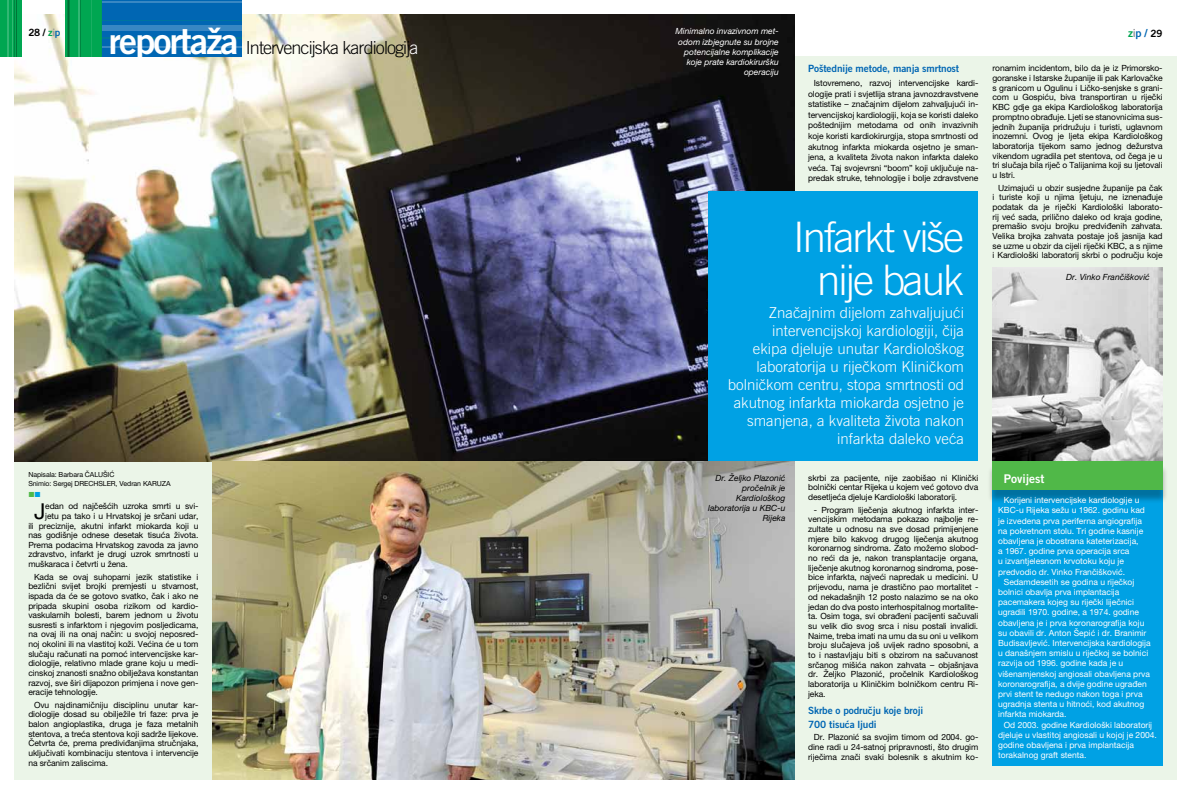
<style>
.page{position:relative;width:1191px;height:794px;background:#fff}
.page>*{position:absolute;margin:0;border:0;box-sizing:border-box;transform-origin:0 0}
.t1{font:300 42px/43px "Trade Gothic MS";letter-spacing:-.05em;color:#fff;text-align:center}
.t2{font:21.9px "Helvetica Neue LT Pro";color:#000}
.t3{font:300 18px "Trade Gothic MS";letter-spacing:-.05em;color:#000}
.t4{font:300 15px/18px "Trade Gothic MS";color:#fff;text-align:right}
.t5{font:12px "Trade Gothic MS Bold Two";color:#fff}
.t6{font:11px "Trade Gothic Bold Two";color:#0066b3}
.t7{font:10px/14px "Trade Gothic MS Bold Two";letter-spacing:-.01em;color:#0066b3}
.t8{font:10px "Trade Gothic Bold Two";color:#000}
.t9{font:8.5px/9.7px "Helvetica Neue LT Pro";letter-spacing:-.01em;color:#000;text-align:justify}
.t10{font:8.5px/10.2px "Helvetica Neue LT Pro";color:#fff}
.t11{font:italic 8.5px/10.2px "Helvetica Neue LT Pro";color:#fff;text-align:right}
.t12{font:italic 8.5px/10.2px "Helvetica Neue LT Pro";color:#000;text-align:right}
.t13{font:7px/8.4px "Helvetica Neue LT Pro";letter-spacing:-.01em;color:#000}
.s1{font-family:"Trade Gothic MS Bold Two";font-weight:400;font-size:36px;color:#fff}
.s2{color:#fff}
.s3{color:#00a651}
.s4{color:#939598}
.s5{color:#0066b3}
.s6{font-size:10px;color:#000}
</style>
<div class="page">
<div style="left:14px;top:57px;width:1162px;height:723px;background:#ebf5e8"></div>
<img style="left:14px;top:14px;width:780px;height:447px">
<div style="left:708px;top:191px;width:270px;height:270px;background:#00a1e4"></div>
<div style="left:992px;top:489px;width:170px;height:276px;background:#00a1e4"></div>
<div style="left:987px;top:464px;width:181px;height:39px;background:#000;opacity:.3"></div>
<div style="left:992px;top:461px;width:170px;height:28px;background:#50b848"></div>
<div style="left:92px;top:0;width:150px;height:57px;background:#0066b3"></div>
<hr style="left:92px;top:1px;width:150px;height:1px;background:#fff">
<div style="left:92px;top:25px;width:150px;height:5px;background:#3887c3"></div>
<hr style="left:92px;top:47px;width:150px;height:1px;background:#fff">
<hr style="left:92px;top:38px;width:150px;height:1px;background:#00a651">
<hr style="left:92px;top:20px;width:150px;height:1px;background:#00a651">
<div style="left:65px;top:0;width:37px;height:57px;background:#00a651"></div>
<hr style="left:101px;top:0;width:1px;height:57px;background:#0066b3">
<hr style="left:78px;top:0;width:2px;height:57px;background:#fff">
<hr style="left:92px;top:0;width:1px;height:57px;background:#fff">
<hr style="left:81px;top:0;width:1px;height:57px;background:#000">
<hr style="left:68px;top:0;width:2px;height:57px;background:#000">
<div style="left:0;top:0;width:21px;height:57px;background:#00a651"></div>
<hr style="left:8px;top:0;width:1px;height:57px;background:#fff">
<hr style="left:14px;top:0;width:1px;height:57px;background:#000">
<hr style="left:16px;top:0;width:1px;height:57px;background:#000">
<hr style="left:12px;top:0;width:1px;height:57px;background:#fff">
<img style="left:213px;top:461px;width:581px;height:319px">
<img style="left:992px;top:267px;width:170px;height:194px">
<h3 class="t3" style="left:109px;top:37px;width:311px"><span class="s1">reportaža</span> Intervencijska kardiologij<span class="s2">a</span></h3>
<p class="t11" style="left:675px;top:26px;width:105px">Minimalno invazivnom met&shy;odom izbjegnute su brojne potencijalne komplikacije koje prate kardiokiruršku operaciju</p>
<p class="t8" style="left:28px;top:27px;width:34px">28 / <span class="s3">z</span><span class="s4">i</span><span class="s5">p</span></p>
<p class="t6" style="left:1128px;top:27px;width:36px"><span class="s3">z</span><span class="s4">i</span>p / <span class="s6">29</span></p>
<p class="t7" style="left:808px;top:62px;width:153px">Poštednije metode, manja smrtnost</p>
<p class="t9" style="left:808px;top:77px;width:172px;line-height:10.6px;text-indent:6px">Istovremeno, razvoj intervencijske kardi&shy;ologije prati i svjetlija strana javnozdravstvene statistike – značajnim dijelom zahvaljujući in&shy;tervencijskoj kardiologiji, koja se koristi daleko poštednijim metodama od onih invazivnih koje koristi kardiokirurgija, stopa smrtnosti od akutnog infarkta miokarda osjetno je sman&shy;jena, a kvaliteta života nakon infarkta daleko veća. Taj svojevrsni “boom” koji uključuje na&shy;predak struke, tehnologije i bolje zdravstvene</p>
<p class="t9" style="left:992px;top:63px;width:172px">ronarnim incidentom, bilo da je iz Primorsko&shy;goranske i Istarske županije ili pak Karlovačke s granicom u Ogulinu i Ličko-senjske s grani&shy;com u Gospiću, biva transportiran u riječki KBC gdje ga ekipa Kardiološkog laboratorija promptno obrađuje. Ljeti se stanovnicima sus&shy;jednih županija pridružuju i turisti, uglavnom inozemni. Ovog je ljeta ekipa Kardiološkog laboratorija tijekom samo jednog dežurstva vikendom ugradila pet stentova, od čega je u tri slučaja bila riječ o Talijanima koji su ljetovali u Istri.</p>
<p class="t9" style="left:992px;top:182px;width:172px;text-indent:6px">Uzimajući u obzir susjedne županije pa čak i turiste koji u njima ljetuju, ne iznenađuje podatak da je riječki Kardiološki laborato&shy;rij već sada, prilično daleko od kraja godine, premašio svoju brojku predviđenih zahvata.<br>Velika brojka zahvata postaje još jasnija kad se uzme u obzir da cijeli riječki KBC, a s njime i Kardiološki laboratorij skrbi o području koje</p>
<h1 class="t1" style="left:793px;top:215px;width:172px">Infarkt više nije bauk</h1>
<p class="t12" style="left:1066px;top:272px;width:85px">Dr. Vinko Frančišković</p>
<p class="t13" style="left:28px;top:470px;width:144px">Napisala: Barbara ČALUŠIĆ<br>Snimio: Sergej DRECHSLER, Vedran KARUZA</p>
<h2 class="t2" style="left:34px;top:498px;width:13px">J</h2>
<p class="t9" style="left:45px;top:501px;width:155px">edan od najčešćih uzroka smrti u svi-</p>
<p class="t9" style="left:45px;top:511px;width:155px">jetu pa tako i u Hrvatskoj je srčani udar,</p>
<p class="t9" style="left:28px;top:520px;width:172px">ili preciznije, akutni infarkt miokarda koji u</p>
<p class="t9" style="left:28px;top:530px;width:172px">nas godišnje odnese desetak tisuća života.</p>
<p class="t9" style="left:28px;top:540px;width:172px">Prema podacima Hrvatskog zavoda za javno</p>
<p class="t9" style="left:28px;top:549px;width:172px">zdravstvo, infarkt je drugi uzrok smrtnosti u</p>
<p class="t9" style="left:28px;top:559px;width:101px">muškaraca i četvrti u žena.</p>
<p class="t9" style="left:28px;top:571px;width:172px;text-indent:6px">Kada se ovaj suhoparni jezik statistike i bezlični svijet brojki premjesti u stvarnost, ispada da će se gotovo svatko, čak i ako ne pripada skupini osoba rizikom od kardio&shy;vaskularnih bolesti, barem jednom u životu susresti s infarktom i njegovim posljedicama, na ovaj ili na onaj način: u svojoj neposred&shy;noj okolini ili na vlastitoj koži. Većina će u tom slučaju računati na pomoć intervencijske kar&shy;diologije, relativno mlade grane koju u medi&shy;cinskoj znanosti snažno obilježava konstantan razvoj, sve širi dijapozon primjena i nove gen&shy;eracije tehnologije.</p>
<p class="t9" style="left:28px;top:699px;width:172px;text-indent:6px">Ovu najdinamičniju disciplinu unutar kar&shy;diologije dosad su obilježile tri faze: prva je balon angioplastika, druga je faza metalnih stentova, a treća stentova koji sadrže lijekove.<br>Četvrta će, prema prediviđanjima stručnjaka, uključivati kombinaciju stentova i intervencije na srčanim zaliscima.</p>
<p class="t4" style="left:728px;top:303px;width:238px">Značajnim dijelom zahvaljujući intervencijskoj kardiologiji, čija<br>ekipa djeluje unutar Kardiološkog laboratorija u riječkom Kliničkom bolničkom centru, stopa smrtnosti od akutnog infarkta miokarda osjetno je smanjena, a kvaliteta života nakon infarkta daleko veća</p>
<p class="t9" style="left:808px;top:472px;width:172px">skrbi za pacijente, nije zaobišao ni Klinički bolnički centar Rijeka u kojem već gotovo dva desetljeća djeluje Kardiološki laboratorij.</p>
<p class="t9" style="left:808px;top:504px;width:172px;text-indent:6px">- Program liječenja akutnog infarkta inter&shy;vencijskim metodama pokazao najbolje re&shy;zultate u odnosu na sve dosad primijenjene mjere bilo kakvog drugog liječenja akutnog koronarnog sindroma. Zato možemo slobod&shy;no reći da je, nakon transplantacije organa, liječenje akutnog koronarnog sindroma, pose&shy;bice infarkta, najveći napredak u medicini. U prijevodu, nama je drastično pao mortalitet - od nekadašnjih 12 posto nalazimo se na oko jedan do dva posto interhospitalnog mortalite&shy;ta. Osim toga, svi obrađeni pacijenti sačuvali su velik dio svog srca i nisu postali invalidi.<br>Naime, treba imati na umu da su oni u velikom broju slučajeva još uvijek radno sposobni, a to i nastavljaju biti s obzirom na sačuvanost srčanog mišića nakon zahvata – objašnjava dr. Željko Plazonić, pročelnik Kardiološkog laboratorija u Kliničkim bolničkom centru Ri&shy;jeka.</p>
<p class="t7" style="left:808px;top:703px;width:116px">Skrbe o području koje broji<br>700 tisuća ljudi</p>
<p class="t9" style="left:808px;top:732px;width:172px;text-indent:6px">Dr. Plazonić sa svojim timom od 2004. go&shy;dine radi u 24-satnoj pripravnosti, što drugim riječima znači svaki bolesnik s akutnim ko-</p>
<p class="t12" style="left:708px;top:472px;width:79px">Dr. Željko Plazonić pročelnik je<br>Kardiološkog laboratorija u KBC-u<br>Rijeka</p>
<h3 class="t5" style="left:1003px;top:471px;width:42px">Povijest</h3>
<p class="t10" style="left:998px;top:495px;width:148px;text-indent:6px">Korijeni intervencijske kardiologije u KBC-u Rijeka sežu u 1962. godinu kad je izvedena prva periferna angiografija na pokretnom stolu. Tri godine kasnije obavljena je obostrana kateterizacija, a 1967. godine prva operacija srca<br>u izvantjelesnom krvotoku koju je predvodio dr. Vinko Frančišković.</p>
<p class="t10" style="left:998px;top:576px;width:154px;text-indent:6px">Sedamdesetih se godina u riječkoj bolnici obavlja prva implantacija pacemakera kojeg su riječki liječnici ugradili 1970. godine, a 1974. godine obavljena je i prva koronarografija koju su obavili dr. Anton Šepić i dr. Branimir Budisavljević. Intervencijska kardiologija u današnjem smislu u riječkoj se bolnici razvija od 1996. godine kada je u višenamjenskoj angiosali obavljena prva koronarografija, a dvije godine ugrađen prvi stent te nedugo nakon toga i prva ugradnja stenta u hitnoći, kod akutnog infarkta miokarda.</p>
<p class="t10" style="left:998px;top:719px;width:160px;text-indent:6px">Od 2003. godine Kardiološki laboratorij djeluje u vlastitoj angiosali u kojoj je 2004. godine obavljena i prva implantacija torakalnog graft stenta.</p>
</div>
